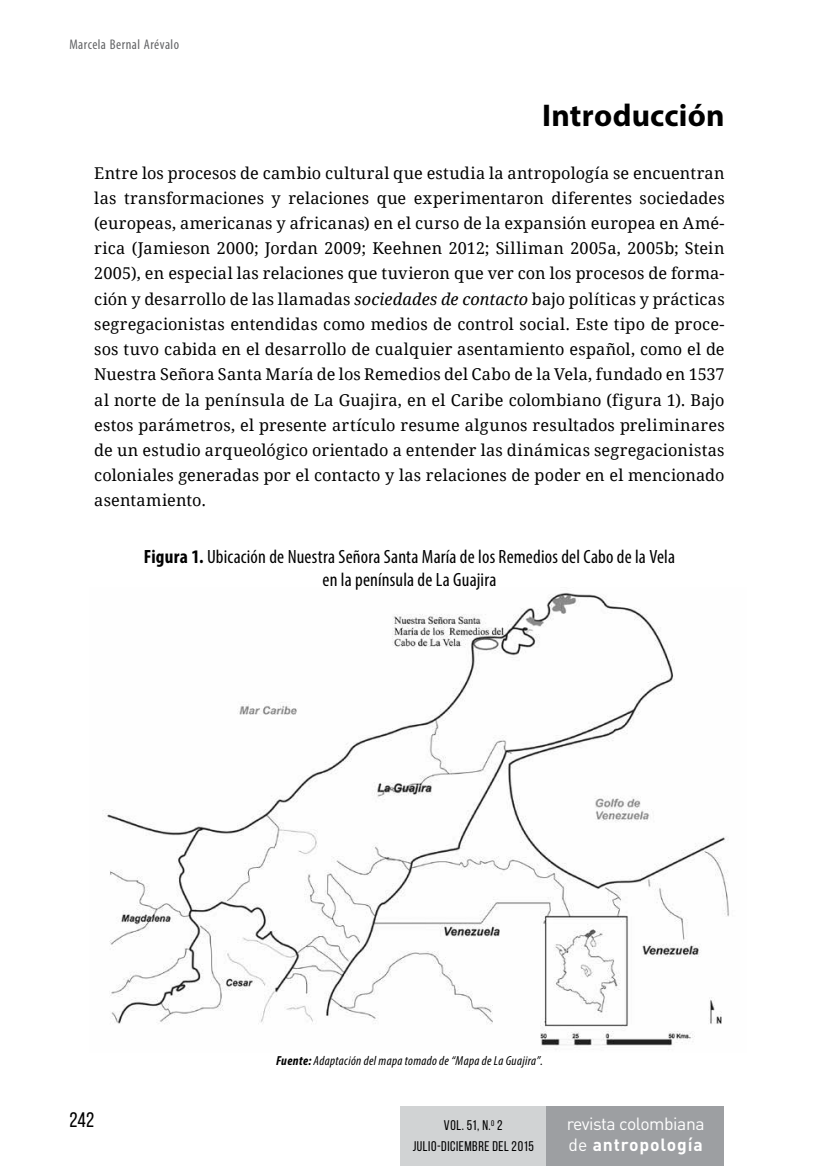
<style>
.page{position:relative;width:819px;height:1166px;background:#fff}
.page>*{position:absolute;margin:0;border:0;box-sizing:border-box;transform-origin:0 0}
.t1{font:700 31.5px "Myriad Pro";letter-spacing:.005em;color:#000}
.t2{font:21px "Bebas Neue";color:#000}
.t3{font:condensed 19.25px/23.3px "Myriad Pro";letter-spacing:.01em;color:#000;text-align:center}
.t4{font:17.5px/21px "DIN Pro";letter-spacing:-.025em;color:#fff}
.t5{font:16.28px/25.2px "Droid Serif";letter-spacing:.01em;color:#000;text-align:justify}
.t6{font:14px "Bebas Neue";letter-spacing:.04em;color:#000}
.t7{font:condensed 14px "Myriad Pro";letter-spacing:.03em;color:#636466}
.t8{font:italic condensed 13.12px "Myriad Pro";letter-spacing:.025em;color:#000}
.s1{font-style:italic}
.s2{font-weight:700}
</style>
<div class="page">
<div style="left:400px;top:1106px;width:146px;height:60px;background:#d1d3d4"></div>
<div style="left:546px;top:1106px;width:178px;height:60px;background:#9d9fa2"></div>
<img style="left:103px;top:592px;width:626px;height:454px">
<p class="t7" style="left:69px;top:36px;width:111px">Marcela Bernal Arévalo</p>
<h1 class="t1" style="left:542px;top:95px;width:184px">Introducción</h1>
<p class="t5" style="left:94px;top:160px;width:632px">Entre los procesos de cambio cultural que estudia la antropología se encuentran las transformaciones y relaciones que experimentaron diferentes sociedades (europeas, americanas y africanas) en el curso de la expansión europea en Amé&shy;rica (Jamieson 2000; Jordan 2009; Keehnen 2012; Silliman 2005a, 2005b; Stein 2005), en especial las relaciones que tuvieron que ver con los procesos de forma&shy;ción y desarrollo de las llamadas <span class="s1">sociedades de contacto</span> bajo políticas y prácticas segregacionistas entendidas como medios de control social. Este tipo de proce&shy;sos tuvo cabida en el desarrollo de cualquier asentamiento español, como el de Nuestra Señora Santa María de los Remedios del Cabo de la Vela, fundado en 1537 al norte de la península de La Guajira, en el Caribe colombiano (figura 1). Bajo estos parámetros, el presente artículo resume algunos resultados preliminares de un estudio arqueológico orientado a entender las dinámicas segregacionistas coloniales generadas por el contacto y las relaciones de poder en el mencionado asentamiento.</p>
<p class="t3" style="left:144px;top:544px;width:532px"><span class="s2">Figura 1.</span> Ubicación de Nuestra Señora Santa María de los Remedios del Cabo de la Vela en la península de La Guajira</p>
<p class="t2" style="left:69px;top:1108px;width:26px">242</p>
<p class="t8" style="left:276px;top:1053px;width:268px"><span class="s2">Fuente:</span> Adaptación del mapa tomado de “Mapa de La Guajira”.</p>
<p class="t6" style="left:444px;top:1118px;width:60px">Vol. 51, N.<sup>0</sup> 2</p>
<p class="t4" style="left:566px;top:1112px;width:139px">revista colombiana de <span class="s2">antropología</span></p>
<p class="t6" style="left:413px;top:1139px;width:122px">JULIO-DICIEMBRE DEl 2015</p>
</div>
